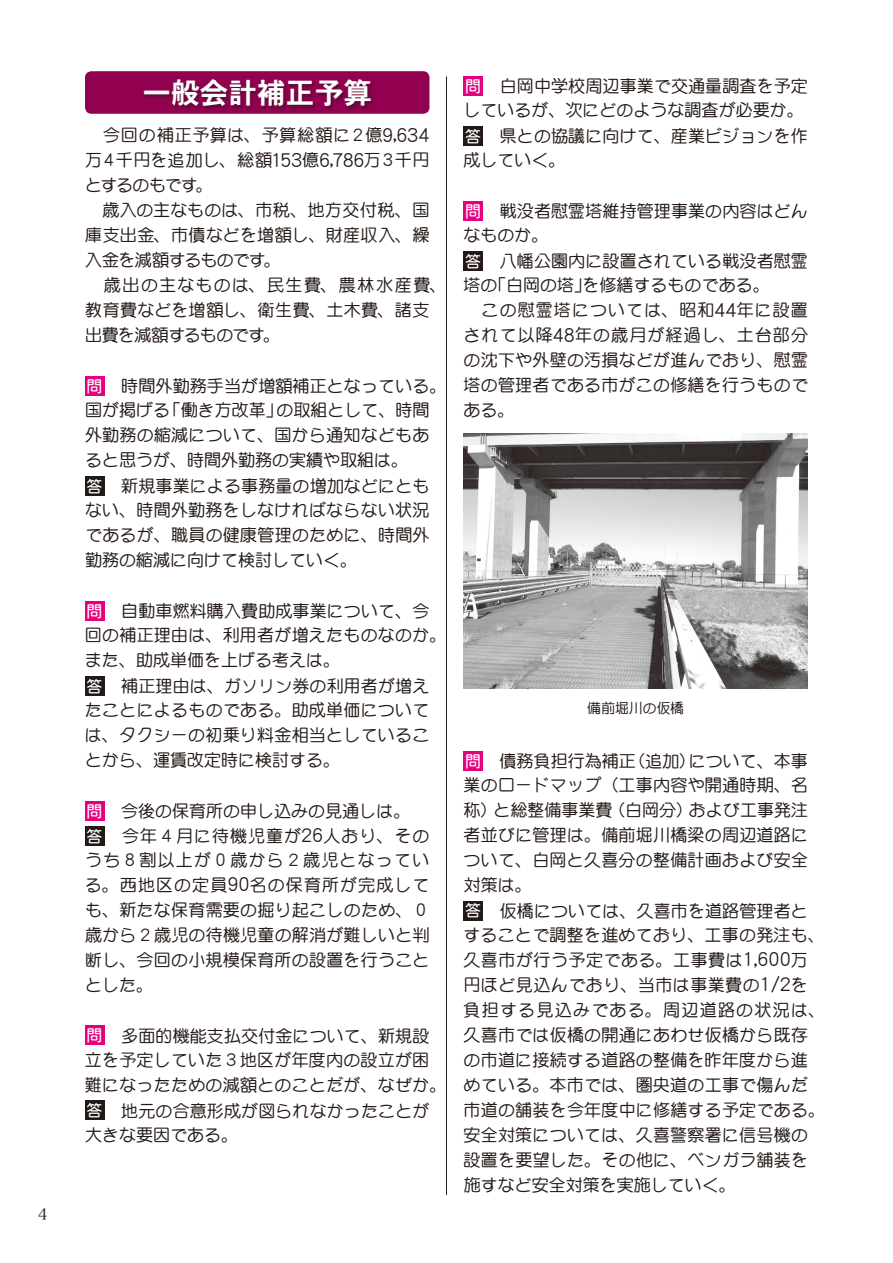
<style>
.page{position:relative;width:893px;height:1263px;background:#fff}
.page>*{position:absolute;margin:0;border:0;box-sizing:border-box;transform-origin:0 0}
.t1{font:28.65px "DFPHS Gothic CID W7";color:#fff}
.t2{font:500 16.95px/25px "DFP Maru Gothic CID";letter-spacing:.015em;color:#231916}
.t3{font:15.45px "Hira Min Pro W3";color:#231916}
.t4{font:500 13.8px "DFP Maru Gothic CID";color:#231916}
.s1{font-size:18.75px}
.s2{font-family:"DFPHS Maru Gothic CID W4";font-weight:400;font-size:15.9px;color:#fff}
</style>
<div class="page">
<hr style="left:446px;top:77px;width:1px;height:1118px;background:#231916">
<div style="left:85px;top:71px;width:344px;height:43px;background:#920050;border-radius:6px"></div>
<div style="left:144px;top:79px;width:231px;height:31px;background:#231916;opacity:.5"></div>
<div style="left:85px;top:376px;width:19px;height:19px;background:#e4007f"></div>
<div style="left:85px;top:476px;width:19px;height:19px;background:#231916"></div>
<div style="left:85px;top:601px;width:19px;height:19px;background:#e4007f"></div>
<div style="left:85px;top:676px;width:19px;height:19px;background:#231916"></div>
<div style="left:85px;top:801px;width:19px;height:19px;background:#e4007f"></div>
<div style="left:85px;top:826px;width:19px;height:19px;background:#231916"></div>
<div style="left:85px;top:1026px;width:19px;height:19px;background:#e4007f"></div>
<div style="left:85px;top:1101px;width:19px;height:19px;background:#231916"></div>
<div style="left:463px;top:77px;width:20px;height:19px;background:#e4007f"></div>
<div style="left:463px;top:126px;width:20px;height:20px;background:#231916"></div>
<div style="left:463px;top:201px;width:20px;height:20px;background:#e4007f"></div>
<div style="left:463px;top:251px;width:20px;height:20px;background:#231916"></div>
<div style="left:463px;top:751px;width:20px;height:19px;background:#e4007f"></div>
<div style="left:463px;top:901px;width:20px;height:19px;background:#231916"></div>
<img style="left:463px;top:434px;width:345px;height:255px">
<p class="t3" style="left:38px;top:1201px;width:11px">4</p>
<h1 class="t1" style="left:142px;top:77px;width:231px">一般会計補正予算</h1>
<p class="t2" style="left:85px;top:122px;width:346px;text-align:justify;text-indent:18px">今回の補正予算は、予算総額に２億<span class="s1">9,634</span>万４千円を追加し、総額<span class="s1">153</span>億<span class="s1">6,786</span>万３千円とするのもです。</p>
<p class="t2" style="left:85px;top:197px;width:346px;text-align:justify;text-indent:18px">歳入の主なものは、市税、地方交付税、国庫支出金、市債などを増額し、財産収入、繰入金を減額するものです。</p>
<p class="t2" style="left:85px;top:272px;width:363px;text-indent:19px">歳出の主なものは、民生費、農林水産費、教育費などを増額し、衛生費、土木費、諸支出費を減額するものです。</p>
<p class="t2" style="left:85px;top:373px;width:363px"><span class="s2">問</span> 時間外勤務手当が増額補正となっている。国が掲げる「働き方改革」の取組として、時間外勤務の縮減について、国から通知などもあると思うが、時間外勤務の実績や取組は。<br><span class="s2">答</span> 新規事業による事務量の増加などにとも</p>
<p class="t2" style="left:85px;top:497px;width:346px;text-align:justify">ない、時間外勤務をしなければならない状況であるが、職員の健康管理のために、時間外勤務の縮減に向けて検討していく。</p>
<p class="t2" style="left:85px;top:598px;width:363px"><span class="s2">問</span> 自動車燃料購入費助成事業について、今回の補正理由は、利用者が増えたものなのか。また、助成単価を上げる考えは。<br><span class="s2">答</span> 補正理由は、ガソリン券の利用者が増え</p>
<p class="t2" style="left:85px;top:697px;width:346px;text-align:justify">たことによるものである。助成単価については、タクシーの初乗り料金相当としていることから、運賃改定時に検討する。</p>
<p class="t2" style="left:85px;top:798px;width:346px"><span class="s2">問</span> 今後の保育所の申し込みの見通しは。<br><span class="s2">答</span> 今年４月に待機児童が<span class="s1">26</span>人おり、そのうち８割以上が０歳から２歳児となっている。西地区の定員<span class="s1">90</span>名の保育所が完成しても、新たな保育需要の掘り起こしのため、０歳から２歳児の待機児童の解消が難しいと判断し、今回の小規模保育所の設置を行うこととした。</p>
<p class="t2" style="left:85px;top:1023px;width:363px"><span class="s2">問</span> 多面的機能支払交付金について、新規設立を予定していた３地区が年度内の設立が困難になったための減額とのことだが、なぜか。<span class="s2">答</span> 地元の合意形成が図られなかったことが</p>
<p class="t2" style="left:85px;top:1122px;width:155px">大きな要因である。</p>
<p class="t2" style="left:463px;top:74px;width:346px;line-height:23.9px"><span class="s2">問</span> 白岡中学校周辺事業で交通量調査を予定しているが、次にどのような調査が必要か。</p>
<p class="t2" style="left:463px;top:124px;width:346px;line-height:23.9px"><span class="s2">答</span> 県との協議に向けて、産業ビジョンを作成していく。</p>
<p class="t2" style="left:463px;top:199px;width:346px;line-height:23.9px"><span class="s2">問</span> 戦没者慰霊塔維持管理事業の内容はどんなものか。</p>
<p class="t2" style="left:463px;top:249px;width:346px;line-height:23.9px"><span class="s2">答</span> 八幡公園内に設置されている戦没者慰霊塔の「白岡の塔」を修繕するものである。</p>
<p class="t2" style="left:463px;top:297px;width:346px;text-align:justify;text-indent:18px">この慰霊塔については、昭和<span class="s1">44</span>年に設置されて以降<span class="s1">48</span>年の歳月が経過し、土台部分の沈下や外壁の汚損などが進んでおり、慰霊塔の管理者である市がこの修繕を行うものである。</p>
<p class="t4" style="left:587px;top:700px;width:98px">備前堀川の仮橋</p>
<p class="t2" style="left:463px;top:748px;width:346px"><span class="s2">問</span> 債務負担行為補正（追加）について、本事業のロードマップ（工事内容や開通時期、名称）と総整備事業費（白岡分）および工事発注者並びに管理は。備前堀川橋梁の周辺道路について、白岡と久喜分の整備計画および安全対策は。<br><span class="s2">答</span> 仮橋については、久喜市を道路管理者と</p>
<p class="t2" style="left:463px;top:922px;width:363px">することで調整を進めており、工事の発注も、久喜市が行う予定である。工事費は<span class="s1">1,600</span>万円ほど見込んでおり、当市は事業費の<span class="s1">1/2</span>を負担する見込みである。周辺道路の状況は、久喜市では仮橋の開通にあわせ仮橋から既存の市道に接続する道路の整備を昨年度から進めている。本市では、圏央道の工事で傷んだ市道の舗装を今年度中に修繕する予定である。安全対策については、久喜警察署に信号機の設置を要望した。その他に、ベンガラ舗装を施すなど安全対策を実施していく。</p>
</div>
